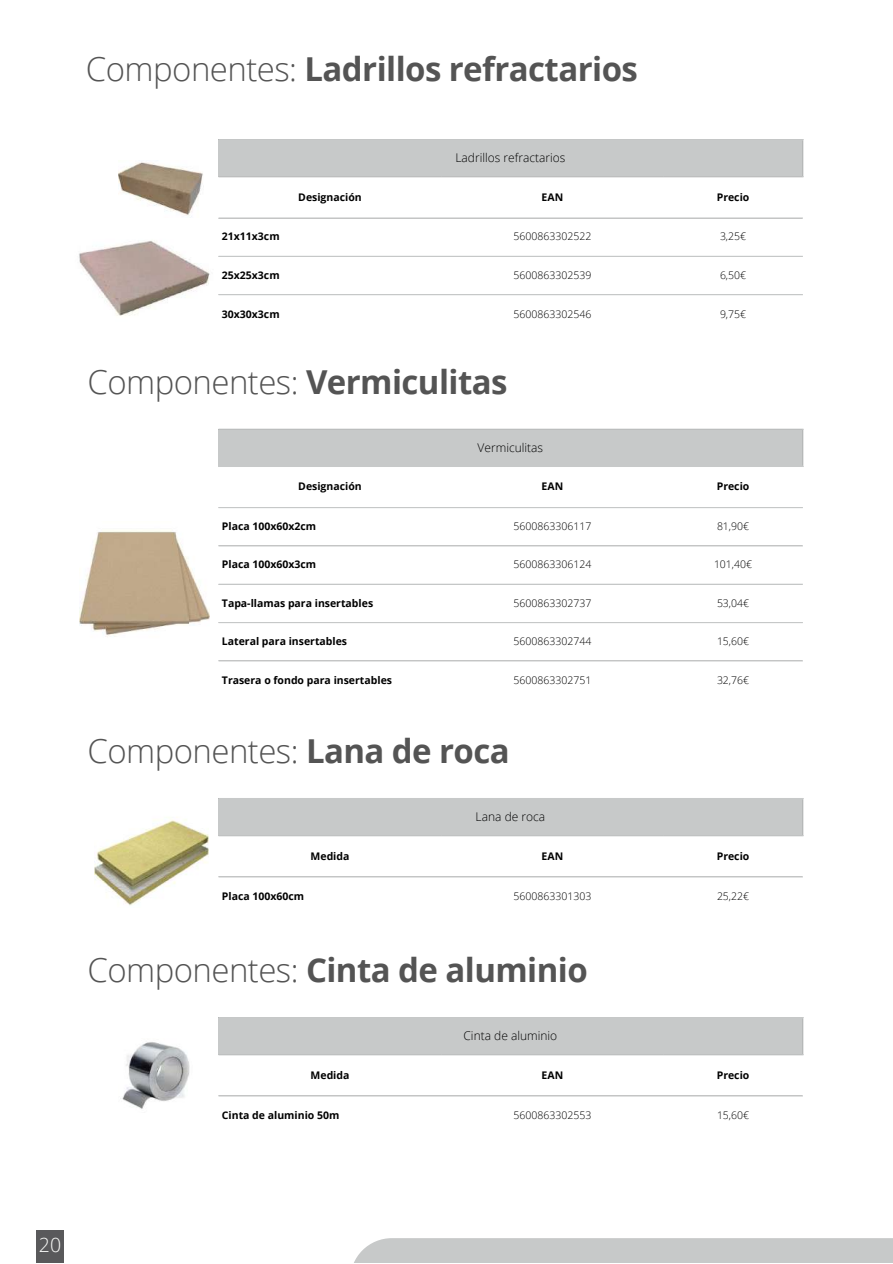
<style>
.page{position:relative;width:893px;height:1264px;background:#fff}
.page>*{position:absolute;margin:0;border:0;box-sizing:border-box;transform-origin:0 0}
.t1{font:700 33px "Open Sans";letter-spacing:-.015em;color:#545454}
.t2{font:300 33px "Open Sans";letter-spacing:-.015em;color:#545454}
.t3{font:300 19.5px "Open Sans";color:#f7f8f6}
.t4{font:300 12px "Open Sans";color:#000}
.t5{font:700 10.5px "Open Sans";color:#000}
.t6{font:300 10.5px "Open Sans";color:#000}
.s1{font-weight:300}
.s2{font-weight:700}
</style>
<div class="page">
<img style="left:118px;top:162px;width:85px;height:55px">
<img style="left:79px;top:240px;width:131px;height:76px">
<img style="left:79px;top:530px;width:130px;height:107px">
<img style="left:95px;top:817px;width:113px;height:89px">
<img style="left:122px;top:1042px;width:68px;height:67px">
<div style="left:218px;top:429px;width:585px;height:37px;background:#c7c9c9"></div>
<svg style="left:218px;top:507px;width:585px;height:155px"></svg>
<hr style="left:218px;top:428px;width:585px;height:2px;background:#c7c9c9">
<hr style="left:218px;top:466px;width:585px;height:1px;background:#c7c9c9">
<hr style="left:218px;top:507px;width:584px;height:1px;background:#c7c9c9">
<hr style="left:218px;top:545px;width:584px;height:1px;background:#c7c9c9">
<hr style="left:218px;top:583px;width:584px;height:2px;background:#c7c9c9">
<hr style="left:218px;top:622px;width:584px;height:1px;background:#c7c9c9">
<hr style="left:218px;top:660px;width:584px;height:1px;background:#c7c9c9">
<div style="left:218px;top:139px;width:585px;height:38px;background:#c7c9c9"></div>
<svg style="left:218px;top:177px;width:585px;height:119px"></svg>
<hr style="left:218px;top:217px;width:584px;height:1px;background:#c7c9c9">
<hr style="left:218px;top:256px;width:584px;height:1px;background:#c7c9c9">
<hr style="left:218px;top:294px;width:584px;height:1px;background:#c7c9c9">
<div style="left:218px;top:798px;width:585px;height:38px;background:#c7c9c9"></div>
<svg style="left:218px;top:836px;width:585px;height:42px"></svg>
<hr style="left:218px;top:876px;width:584px;height:1px;background:#c7c9c9">
<div style="left:218px;top:1017px;width:585px;height:38px;background:#c7c9c9"></div>
<svg style="left:218px;top:1055px;width:585px;height:42px"></svg>
<hr style="left:218px;top:1095px;width:584px;height:1px;background:#c7c9c9">
<div style="left:350px;top:1238px;width:542px;height:24px;background:#c7c9c9"></div>
<div style="left:37px;top:1229px;width:26px;height:33px;background:#59595b"></div>
<h1 class="t1" style="left:86px;top:46px;width:553px"><span class="s1">Componentes:</span> Ladrillos refractarios</h1>
<p class="t4" style="left:455px;top:149px;width:111px">Ladrillos refractarios</p>
<p class="t5" style="left:298px;top:190px;width:65px">Designación</p>
<p class="t5" style="left:541px;top:190px;width:23px">EAN</p>
<p class="t5" style="left:716px;top:190px;width:34px">Precio</p>
<p class="t5" style="left:222px;top:229px;width:59px">21x11x3cm</p>
<p class="t6" style="left:513px;top:229px;width:79px">5600863302522</p>
<p class="t6" style="left:720px;top:229px;width:28px">3,25€</p>
<p class="t5" style="left:222px;top:267px;width:59px">25x25x3cm</p>
<p class="t6" style="left:513px;top:267px;width:79px">5600863302539</p>
<p class="t6" style="left:720px;top:267px;width:28px">6,50€</p>
<p class="t5" style="left:222px;top:306px;width:59px">30x30x3cm</p>
<p class="t6" style="left:513px;top:306px;width:79px">5600863302546</p>
<p class="t6" style="left:720px;top:306px;width:28px">9,75€</p>
<h1 class="t2" style="left:87px;top:358px;width:421px">Componentes: <span class="s2">Vermiculitas</span></h1>
<p class="t4" style="left:477px;top:438px;width:67px">Vermiculitas</p>
<p class="t5" style="left:298px;top:479px;width:65px">Designación</p>
<p class="t5" style="left:541px;top:479px;width:23px">EAN</p>
<p class="t5" style="left:716px;top:479px;width:34px">Precio</p>
<p class="t5" style="left:222px;top:518px;width:96px">Placa 100x60x2cm</p>
<p class="t6" style="left:513px;top:518px;width:79px">5600863306117</p>
<p class="t6" style="left:717px;top:518px;width:34px">81,90€</p>
<p class="t5" style="left:222px;top:557px;width:96px">Placa 100x60x3cm</p>
<p class="t6" style="left:513px;top:557px;width:79px">5600863306124</p>
<p class="t6" style="left:714px;top:557px;width:40px">101,40€</p>
<p class="t5" style="left:222px;top:595px;width:153px">Tapa-llamas para insertables</p>
<p class="t6" style="left:513px;top:595px;width:79px">5600863302737</p>
<p class="t6" style="left:717px;top:595px;width:34px">53,04€</p>
<p class="t5" style="left:222px;top:633px;width:127px">Lateral para insertables</p>
<p class="t6" style="left:513px;top:633px;width:79px">5600863302744</p>
<p class="t6" style="left:717px;top:633px;width:34px">15,60€</p>
<p class="t5" style="left:222px;top:673px;width:172px">Trasera o fondo para insertables</p>
<p class="t6" style="left:513px;top:673px;width:79px">5600863302751</p>
<p class="t6" style="left:717px;top:673px;width:34px">32,76€</p>
<h1 class="t2" style="left:87px;top:727px;width:424px">Componentes: <span class="s2">Lana de roca</span></h1>
<p class="t4" style="left:475px;top:808px;width:71px">Lana de roca</p>
<p class="t5" style="left:310px;top:848px;width:40px">Medida</p>
<p class="t5" style="left:541px;top:848px;width:23px">EAN</p>
<p class="t5" style="left:716px;top:848px;width:34px">Precio</p>
<p class="t5" style="left:222px;top:888px;width:84px">Placa 100x60cm</p>
<p class="t6" style="left:513px;top:888px;width:79px">5600863301303</p>
<p class="t6" style="left:717px;top:888px;width:34px">25,22€</p>
<h1 class="t1" style="left:87px;top:946px;width:502px"><span class="s1">Componentes:</span> Cinta de aluminio</h1>
<p class="t4" style="left:463px;top:1027px;width:95px">Cinta de aluminio</p>
<p class="t5" style="left:310px;top:1067px;width:40px">Medida</p>
<p class="t5" style="left:541px;top:1067px;width:23px">EAN</p>
<p class="t5" style="left:716px;top:1067px;width:34px">Precio</p>
<p class="t5" style="left:222px;top:1107px;width:119px">Cinta de aluminio 50m</p>
<p class="t6" style="left:513px;top:1107px;width:79px">5600863302553</p>
<p class="t6" style="left:717px;top:1107px;width:34px">15,60€</p>
<h2 class="t3" style="left:39px;top:1231px;width:24px">20</h2>
</div>
